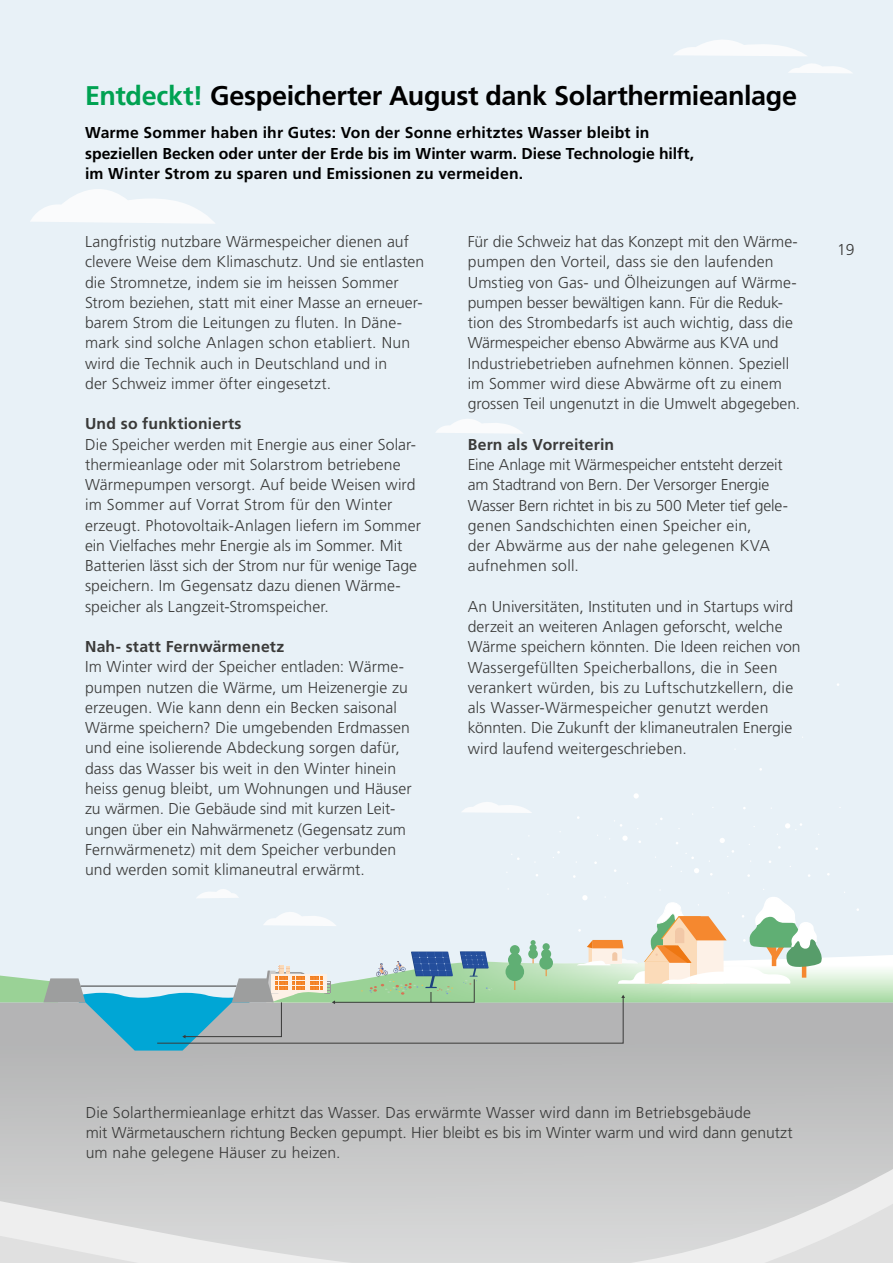
<style>
.page{position:relative;width:893px;height:1263px;background:#fff}
.page>*{position:absolute;margin:0;border:0;box-sizing:border-box;transform-origin:0 0}
.t1{font:700 27px "Frutiger LT Std";letter-spacing:-.015em;color:#000}
.t2{font:300 15.75px/20.2px "Frutiger LT Std";letter-spacing:.005em;color:#3a3a39}
.t3{font:700 15.75px/20.2px "Frutiger LT Std";letter-spacing:.01em;color:#000}
.t4{font:700 15.75px "Frutiger LT Std";letter-spacing:.015em;color:#3a3a39}
.s1{color:#00a252}
</style>
<div class="page">
<div style="left:0;top:0;width:893px;height:1080px;background:#e8f1f7"></div>
<div style="left:0;top:1064px;width:893px;height:85px;background:#bfc0c0"></div>
<svg style="left:30px;top:189px;width:185px;height:35px"></svg>
<svg style="left:436px;top:419px;width:87px;height:15px"></svg>
<svg style="left:674px;top:40px;width:178px;height:33px"></svg>
<svg style="left:0;top:793px;width:893px;height:271px"></svg>
<div style="left:0;top:1149px;width:893px;height:35px;background:#cacaca"></div>
<svg style="left:0;top:1184px;width:893px;height:79px;background:#d8d9d9"></svg>
<h1 class="t1" style="left:85px;top:80px;width:713px"><span class="s1">Entdeckt!</span> Gespeicherter August dank Solarthermieanlage</h1>
<p class="t3" style="left:85px;top:123px;width:611px">Warme Sommer haben ihr Gutes: Von der Sonne erhitztes Wasser bleibt in speziellen Becken oder unter der Erde bis im Winter warm. Diese Technologie hilft, im Winter Strom zu sparen und Emissionen zu vermeiden.</p>
<p class="t2" style="left:85px;top:232px;width:341px">Langfristig nutzbare Wärmespeicher dienen auf clevere Weise dem Klimaschutz. Und sie entlasten die Stromnetze, indem sie im heissen Sommer Strom beziehen, statt mit einer Masse an erneuer&shy;barem Strom die Leitungen zu fluten. In Däne&shy;mark sind solche Anlagen schon etabliert. Nun wird die Technik auch in Deutschland und in<br>der Schweiz immer öfter eingesetzt.</p>
<p class="t4" style="left:85px;top:415px;width:158px">Und so funktionierts</p>
<p class="t2" style="left:85px;top:434px;width:337px">Die Speicher werden mit Energie aus einer Solar&shy;thermieanlage oder mit Solarstrom betriebene Wärmepumpen versorgt. Auf beide Weisen wird im Sommer auf Vorrat Strom für den Winter erzeugt. Photovoltaik-Anlagen liefern im Sommer ein Vielfaches mehr Energie als im Sommer. Mit Batterien lässt sich der Strom nur für wenige Tage speichern. Im Gegensatz dazu dienen Wärme&shy;speicher als Langzeit-Stromspeicher.</p>
<p class="t4" style="left:85px;top:637px;width:201px">Nah- statt Fernwärmenetz</p>
<p class="t2" style="left:85px;top:657px;width:328px">Im Winter wird der Speicher entladen: Wärme&shy;pumpen nutzen die Wärme, um Heizenergie zu erzeugen. Wie kann denn ein Becken saisonal Wärme speichern? Die umgebenden Erdmassen und eine isolierende Abdeckung sorgen dafür, dass das Wasser bis weit in den Winter hinein heiss genug bleibt, um Wohnungen und Häuser zu wärmen. Die Gebäude sind mit kurzen Leit&shy;ungen über ein Nahwärmenetz (Gegensatz zum Fernwärmenetz) mit dem Speicher verbunden und werden somit klimaneutral erwärmt.</p>
<p class="t2" style="left:468px;top:232px;width:334px">Für die Schweiz hat das Konzept mit den Wärme&shy;pumpen den Vorteil, dass sie den laufenden Umstieg von Gas- und Ölheizungen auf Wärme&shy;pumpen besser bewältigen kann. Für die Reduk&shy;tion des Strombedarfs ist auch wichtig, dass die Wärmespeicher ebenso Abwärme aus KVA und Industriebetrieben aufnehmen können. Speziell im Sommer wird diese Abwärme oft zu einem grossen Teil ungenutzt in die Umwelt abgegeben.</p>
<p class="t4" style="left:468px;top:435px;width:148px">Bern als Vorreiterin</p>
<p class="t2" style="left:468px;top:455px;width:322px">Eine Anlage mit Wärmespeicher entsteht derzeit am Stadtrand von Bern. Der Versorger Energie Wasser Bern richtet in bis zu 500 Meter tief gele&shy;genen Sandschichten einen Speicher ein,<br>der Abwärme aus der nahe gelegenen KVA aufnehmen soll.</p>
<p class="t2" style="left:468px;top:596px;width:334px">An Universitäten, Instituten und in Startups wird derzeit an weiteren Anlagen geforscht, welche Wärme speichern könnten. Die Ideen reichen von Wassergefüllten Speicherballons, die in Seen verankert würden, bis zu Luftschutzkellern, die als Wasser-Wärmespeicher genutzt werden könnten. Die Zukunft der klimaneutralen Energie wird laufend weitergeschrieben.</p>
<p class="t2" style="left:837px;top:240px;width:19px">19</p>
<p class="t2" style="left:86px;top:1102px;width:709px">Die Solarthermieanlage erhitzt das Wasser. Das erwärmte Wasser wird dann im Betriebsgebäude<br>mit Wärmetauschern richtung Becken gepumpt. Hier bleibt es bis im Winter warm und wird dann genutzt um nahe gelegene Häuser zu heizen.</p>
</div>
